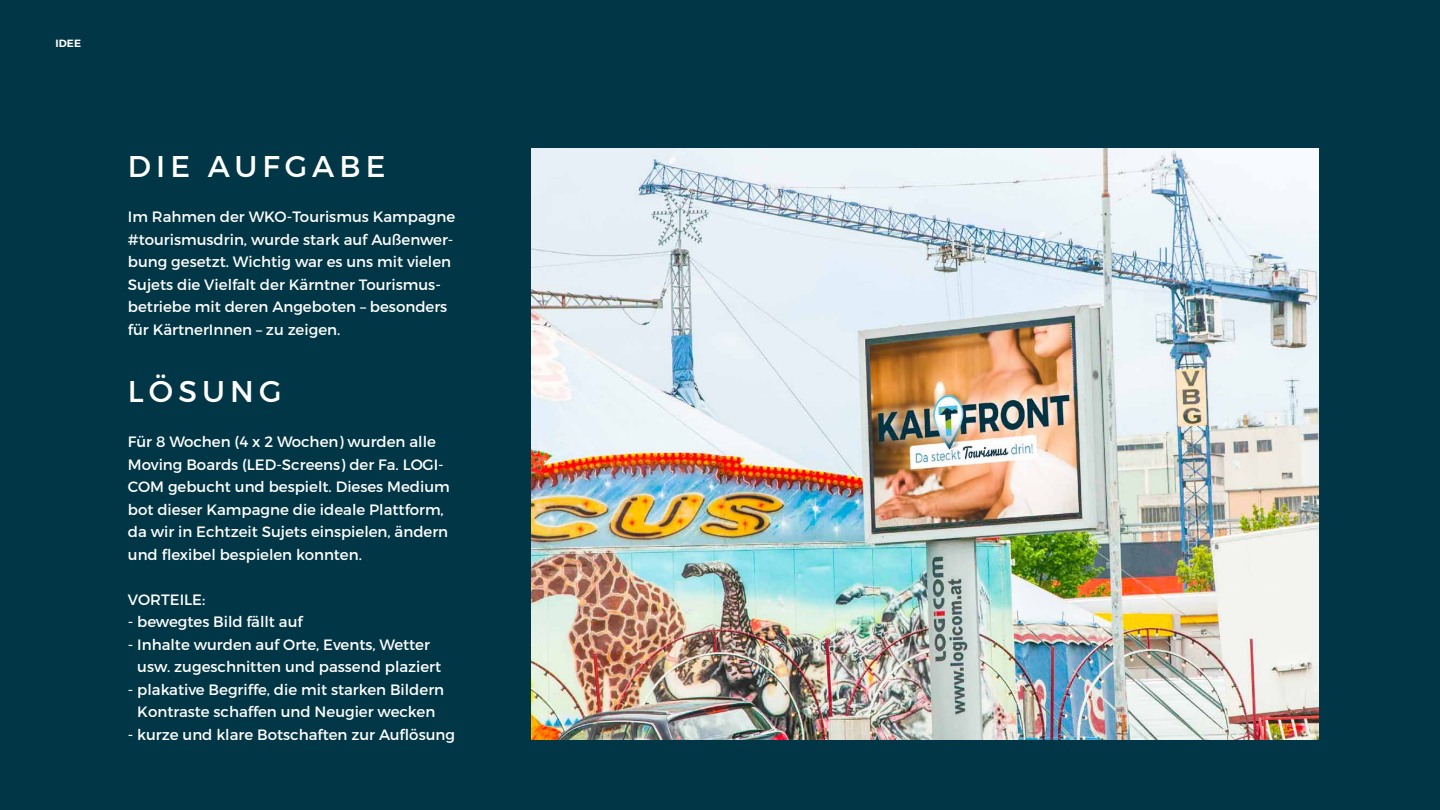
<style>
.page{position:relative;width:1440px;height:810px;background:#003645}
.page>*{position:absolute;margin:0;border:0;box-sizing:border-box;transform-origin:0 0}
.t1{font:30px "Montserrat";letter-spacing:.17em;color:#fff}
.t2{font:15px/22.5px "Montserrat";color:#fff}
.t3{font:600 10.5px "Montserrat";color:#fff}
</style>
<div class="page">
<img style="left:531px;top:148px;width:787px;height:592px">
<p class="t3" style="left:55px;top:37px;width:27px">IDEE</p>
<h1 class="t1" style="left:128px;top:148px;width:259px">DIE AUFGABE</h1>
<p class="t2" style="left:128px;top:205px;width:329px">Im Rahmen der WKO-Tourismus Kampagne #tourismusdrin, wurde stark auf Außenwer&shy;bung gesetzt. Wichtig war es uns mit vielen Sujets die Vielfalt der Kärntner Tourismus&shy;betriebe mit deren Angeboten – besonders für KärtnerInnen – zu zeigen.</p>
<h1 class="t1" style="left:128px;top:373px;width:155px">LÖSUNG</h1>
<p class="t2" style="left:128px;top:430px;width:323px">Für 8 Wochen (4 x 2 Wochen) wurden alle Moving Boards (LED-Screens) der Fa. LOGI-COM gebucht und bespielt. Dieses Medium bot dieser Kampagne die ideale Plattform, da wir in Echtzeit Sujets einspielen, ändern und flexibel bespielen konnten.</p>
<p class="t2" style="left:128px;top:588px;width:79px">VORTEILE:</p>
<p class="t2" style="left:128px;top:610px;width:176px">- bewegtes Bild fällt auf</p>
<p class="t2" style="left:137px;top:633px;width:305px;text-indent:-9px">- Inhalte wurden auf Orte, Events, Wetter usw. zugeschnitten und passend plaziert</p>
<p class="t2" style="left:128px;top:678px;width:318px;text-align:center">- plakative Begriffe, die mit starken Bildern<br>Kontraste schaffen und Neugier wecken</p>
<p class="t2" style="left:128px;top:723px;width:329px">- kurze und klare Botschaften zur Auflösung</p>
</div>
